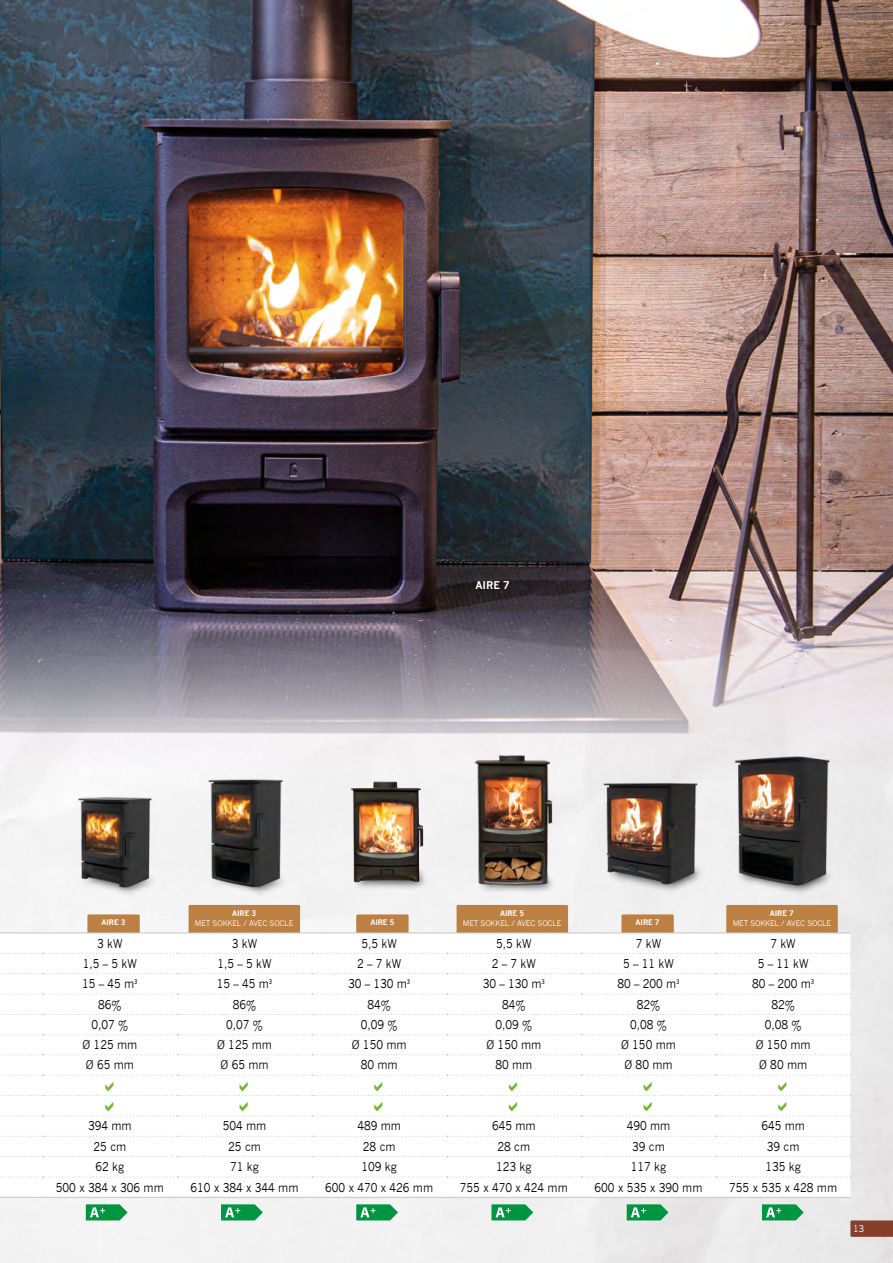
<style>
.page{position:relative;width:893px;height:1263px;background:#fff}
.page>*{position:absolute;margin:0;border:0;box-sizing:border-box;transform-origin:0 0}
.t1{font:11.85px "News Gothic";color:#000;scale:.9 1}
.t2{font:700 10.5px "News Gothic";color:#fff}
.t3{font:9px "News Gothic";color:#fff}
.t4{font:7.5px "News Gothic";letter-spacing:-.02em;color:#fff}
.t5{font:700 7.5px "News Gothic";letter-spacing:-.02em;color:#fff}
</style>
<div class="page">
<img style="left:0;top:0;width:893px;height:867px">
<div style="left:189px;top:905px;width:111px;height:32px;background:#bc8043"></div>
<div style="left:726px;top:905px;width:112px;height:32px;background:#bc8043"></div>
<div style="left:457px;top:905px;width:111px;height:32px;background:#bc8043"></div>
<div style="left:356px;top:914px;width:53px;height:22px;background:#bc8043"></div>
<div style="left:87px;top:914px;width:53px;height:22px;background:#bc8043"></div>
<div style="left:621px;top:914px;width:53px;height:22px;background:#bc8043"></div>
<svg style="left:0;top:933px;width:850px;height:264px"></svg>
<hr style="left:0;top:932px;width:43px;height:1px;background:#c6c6c6">
<hr style="left:43px;top:932px;width:134px;height:1px;background:#c6c6c6">
<hr style="left:177px;top:932px;width:135px;height:1px;background:#c6c6c6">
<hr style="left:312px;top:932px;width:134px;height:1px;background:#c6c6c6">
<hr style="left:446px;top:932px;width:135px;height:1px;background:#c6c6c6">
<hr style="left:581px;top:932px;width:135px;height:1px;background:#c6c6c6">
<hr style="left:716px;top:932px;width:134px;height:1px;background:#c6c6c6">
<hr style="left:0;top:1197px;width:43px;height:1px;background:#c6c6c6">
<hr style="left:43px;top:1197px;width:134px;height:1px;background:#c6c6c6">
<hr style="left:177px;top:1197px;width:135px;height:1px;background:#c6c6c6">
<hr style="left:312px;top:1197px;width:134px;height:1px;background:#c6c6c6">
<hr style="left:446px;top:1197px;width:135px;height:1px;background:#c6c6c6">
<hr style="left:581px;top:1197px;width:135px;height:1px;background:#c6c6c6">
<hr style="left:716px;top:1197px;width:134px;height:1px;background:#c6c6c6">
<svg style="left:0;top:953px;width:851px;height:1px"></svg>
<svg style="left:0;top:973px;width:851px;height:1px"></svg>
<svg style="left:0;top:993px;width:851px;height:1px"></svg>
<svg style="left:0;top:1014px;width:851px;height:1px"></svg>
<svg style="left:0;top:1034px;width:851px;height:1px"></svg>
<svg style="left:0;top:1054px;width:851px;height:1px"></svg>
<svg style="left:0;top:1136px;width:851px;height:1px"></svg>
<svg style="left:0;top:1156px;width:851px;height:1px"></svg>
<svg style="left:0;top:1176px;width:851px;height:1px"></svg>
<svg style="left:356px;top:1204px;width:42px;height:16px"></svg>
<svg style="left:491px;top:1204px;width:42px;height:16px"></svg>
<svg style="left:627px;top:1204px;width:41px;height:16px"></svg>
<svg style="left:762px;top:1204px;width:42px;height:16px"></svg>
<svg style="left:221px;top:1204px;width:42px;height:16px"></svg>
<svg style="left:86px;top:1204px;width:42px;height:16px"></svg>
<svg style="left:850px;top:1220px;width:43px;height:17px"></svg>
<div style="left:606px;top:839px;width:99px;height:54px;background:#eee"></div>
<img style="left:598px;top:749px;width:111px;height:140px">
<div style="left:350px;top:861px;width:79px;height:30px;background:#000;opacity:.75"></div>
<img style="left:351px;top:780px;width:72px;height:102px">
<div style="left:476px;top:864px;width:80px;height:30px;background:#ecebec"></div>
<img style="left:463px;top:750px;width:103px;height:140px">
<div style="left:736px;top:842px;width:99px;height:53px;background:#000;opacity:.75"></div>
<img style="left:729px;top:750px;width:111px;height:140px">
<div style="left:79px;top:864px;width:78px;height:33px;background:#f5f5f5"></div>
<img style="left:70px;top:773px;width:91px;height:121px">
<div style="left:209px;top:864px;width:79px;height:33px;background:#f4f4f5"></div>
<img style="left:201px;top:773px;width:90px;height:121px">
<svg style="left:0;top:1075px;width:851px;height:21px"></svg>
<svg style="left:0;top:1102px;width:851px;height:14px"></svg>
<p class="t2" style="left:475px;top:579px;width:36px">AIRE 7</p>
<p class="t5" style="left:232px;top:908px;width:25px">AIRE 3</p>
<p class="t4" style="left:195px;top:919px;width:100px">MET SOKKEL / AVEC SOCLE</p>
<p class="t5" style="left:500px;top:908px;width:25px">AIRE 5</p>
<p class="t5" style="left:770px;top:908px;width:25px">AIRE 7</p>
<p class="t4" style="left:733px;top:919px;width:100px">MET SOKKEL / AVEC SOCLE</p>
<p class="t5" style="left:102px;top:918px;width:25px">AIRE 3</p>
<p class="t5" style="left:370px;top:918px;width:25px">AIRE 5</p>
<p class="t4" style="left:463px;top:919px;width:100px">MET SOKKEL / AVEC SOCLE</p>
<p class="t5" style="left:636px;top:918px;width:25px">AIRE 7</p>
<p class="t1" style="left:97px;top:936px;width:30px">3 kW</p>
<p class="t1" style="left:232px;top:936px;width:30px">3 kW</p>
<p class="t1" style="left:361px;top:936px;width:41px">5,5 kW</p>
<p class="t1" style="left:496px;top:936px;width:41px">5,5 kW</p>
<p class="t1" style="left:636px;top:936px;width:30px">7 kW</p>
<p class="t1" style="left:770px;top:936px;width:30px">7 kW</p>
<p class="t1" style="left:83px;top:957px;width:62px">1,5 – 5 kW</p>
<p class="t1" style="left:217px;top:957px;width:62px">1,5 – 5 kW</p>
<p class="t1" style="left:357px;top:957px;width:50px">2 – 7 kW</p>
<p class="t1" style="left:492px;top:957px;width:50px">2 – 7 kW</p>
<p class="t1" style="left:623px;top:957px;width:58px">5 – 11 kW</p>
<p class="t1" style="left:758px;top:957px;width:58px">5 – 11 kW</p>
<p class="t1" style="left:82px;top:977px;width:63px">15 – 45 m³</p>
<p class="t1" style="left:217px;top:977px;width:63px">15 – 45 m³</p>
<p class="t1" style="left:348px;top:977px;width:71px">30 – 130 m³</p>
<p class="t1" style="left:483px;top:977px;width:71px">30 – 130 m³</p>
<p class="t1" style="left:617px;top:977px;width:71px">80 – 200 m³</p>
<p class="t1" style="left:752px;top:977px;width:71px">80 – 200 m³</p>
<p class="t1" style="left:98px;top:997px;width:28px">86%</p>
<p class="t1" style="left:233px;top:997px;width:28px">86%</p>
<p class="t1" style="left:367px;top:997px;width:28px">84%</p>
<p class="t1" style="left:502px;top:997px;width:28px">84%</p>
<p class="t1" style="left:637px;top:997px;width:28px">82%</p>
<p class="t1" style="left:771px;top:997px;width:28px">82%</p>
<p class="t1" style="left:91px;top:1018px;width:42px">0,07 %</p>
<p class="t1" style="left:226px;top:1018px;width:42px">0,07 %</p>
<p class="t1" style="left:361px;top:1018px;width:42px">0,09 %</p>
<p class="t1" style="left:495px;top:1018px;width:42px">0,09 %</p>
<p class="t1" style="left:630px;top:1018px;width:42px">0,08 %</p>
<p class="t1" style="left:765px;top:1018px;width:42px">0,08 %</p>
<p class="t1" style="left:82px;top:1038px;width:62px">Ø 125 mm</p>
<p class="t1" style="left:217px;top:1038px;width:62px">Ø 125 mm</p>
<p class="t1" style="left:352px;top:1038px;width:62px">Ø 150 mm</p>
<p class="t1" style="left:486px;top:1038px;width:62px">Ø 150 mm</p>
<p class="t1" style="left:621px;top:1038px;width:62px">Ø 150 mm</p>
<p class="t1" style="left:756px;top:1038px;width:62px">Ø 150 mm</p>
<p class="t1" style="left:86px;top:1058px;width:55px">Ø 65 mm</p>
<p class="t1" style="left:220px;top:1058px;width:55px">Ø 65 mm</p>
<p class="t1" style="left:361px;top:1058px;width:42px">80 mm</p>
<p class="t1" style="left:495px;top:1058px;width:42px">80 mm</p>
<p class="t1" style="left:624px;top:1058px;width:55px">Ø 80 mm</p>
<p class="t1" style="left:759px;top:1058px;width:55px">Ø 80 mm</p>
<p class="t1" style="left:88px;top:1119px;width:50px">394 mm</p>
<p class="t1" style="left:223px;top:1119px;width:50px">504 mm</p>
<p class="t1" style="left:357px;top:1119px;width:50px">489 mm</p>
<p class="t1" style="left:492px;top:1119px;width:50px">645 mm</p>
<p class="t1" style="left:627px;top:1119px;width:50px">490 mm</p>
<p class="t1" style="left:761px;top:1119px;width:50px">645 mm</p>
<p class="t1" style="left:94px;top:1140px;width:38px">25 cm</p>
<p class="t1" style="left:228px;top:1140px;width:38px">25 cm</p>
<p class="t1" style="left:363px;top:1140px;width:38px">28 cm</p>
<p class="t1" style="left:498px;top:1140px;width:38px">28 cm</p>
<p class="t1" style="left:632px;top:1140px;width:38px">39 cm</p>
<p class="t1" style="left:767px;top:1140px;width:38px">39 cm</p>
<p class="t1" style="left:95px;top:1160px;width:33px">62 kg</p>
<p class="t1" style="left:230px;top:1160px;width:33px">71 kg</p>
<p class="t1" style="left:361px;top:1160px;width:41px">109 kg</p>
<p class="t1" style="left:496px;top:1160px;width:41px">123 kg</p>
<p class="t1" style="left:631px;top:1160px;width:41px">117 kg</p>
<p class="t1" style="left:765px;top:1160px;width:41px">135 kg</p>
<p class="t1" style="left:56px;top:1180px;width:121px">500 x 384 x 306 mm</p>
<p class="t1" style="left:191px;top:1180px;width:121px">610 x 384 x 344 mm</p>
<p class="t1" style="left:325px;top:1180px;width:121px">600 x 470 x 426 mm</p>
<p class="t1" style="left:460px;top:1180px;width:121px">755 x 470 x 424 mm</p>
<p class="t1" style="left:595px;top:1180px;width:121px">600 x 535 x 390 mm</p>
<p class="t1" style="left:729px;top:1180px;width:121px">755 x 535 x 428 mm</p>
<p class="t3" style="left:853px;top:1223px;width:13px">13</p>
</div>
